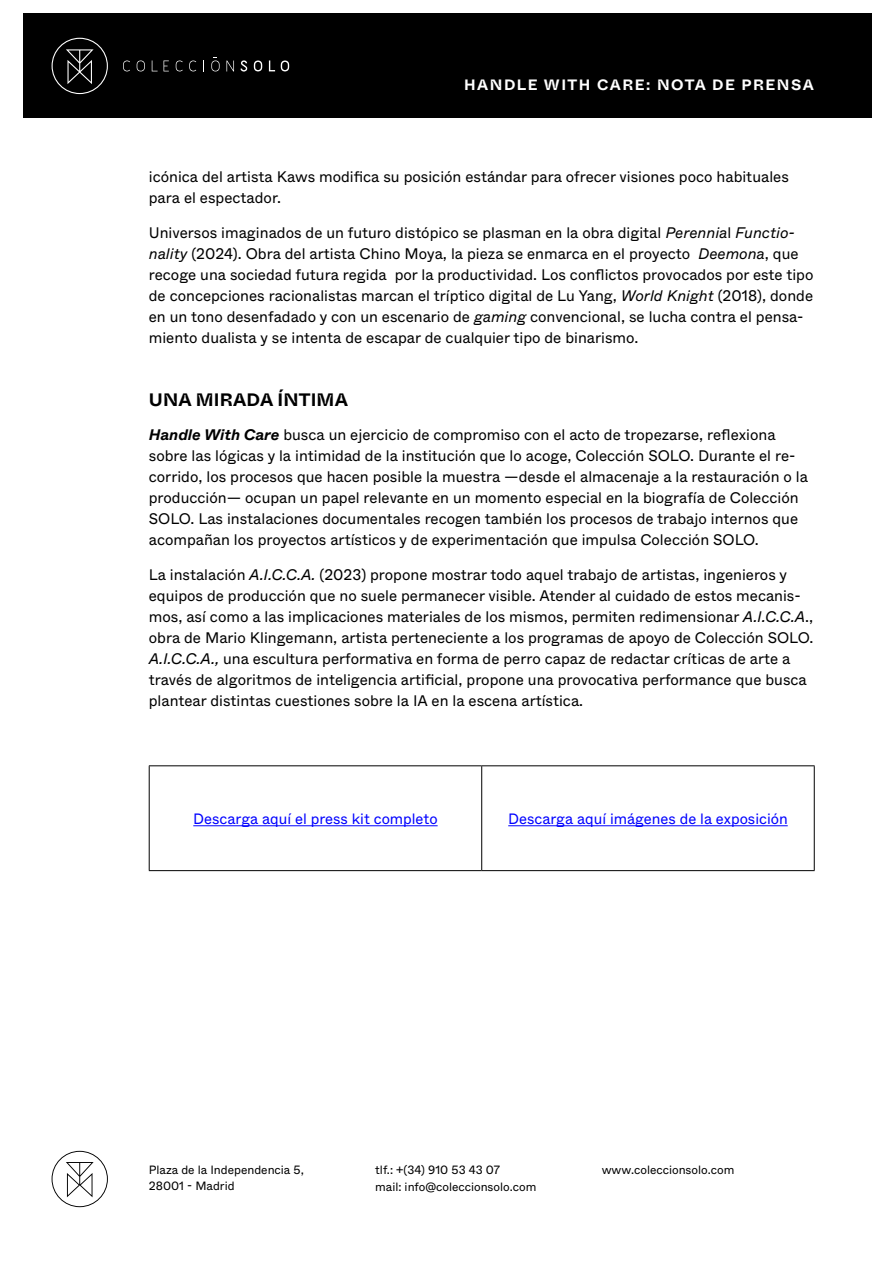
<style>
.page{position:relative;width:893px;height:1263px;background:#fff}
.page>*{position:absolute;margin:0;border:0;box-sizing:border-box;transform-origin:0 0}
.t1{font:700 18px "Whyte Inktrap";letter-spacing:.01em;color:#000}
.t2{font:15.3px/21px "Whyte";color:#000}
.t3{font:15px "Whyte";color:#00f}
.t4{font:700 15px "Whyte Inktrap";letter-spacing:.1em;color:#fff}
.t5{font:12px/16.8px "Whyte";color:#000}
.s1{font-style:italic}
.s2{font-weight:700;font-style:italic}
</style>
<div class="page">
<svg style="left:52px;top:1151px;width:56px;height:56px"></svg>
<div style="left:23px;top:14px;width:849px;height:104px;background:#000"></div>
<svg style="left:52px;top:38px;width:56px;height:56px"></svg>
<svg style="left:281px;top:61px;width:8px;height:10px"></svg>
<svg style="left:269px;top:60px;width:6px;height:11px"></svg>
<svg style="left:254px;top:61px;width:8px;height:10px"></svg>
<svg style="left:240px;top:60px;width:7px;height:12px"></svg>
<svg style="left:226px;top:61px;width:8px;height:10px"></svg>
<svg style="left:211px;top:57px;width:9px;height:14px"></svg>
<svg style="left:189px;top:61px;width:7px;height:10px"></svg>
<svg style="left:176px;top:61px;width:7px;height:10px"></svg>
<svg style="left:164px;top:61px;width:5px;height:10px"></svg>
<svg style="left:152px;top:60px;width:6px;height:11px"></svg>
<svg style="left:137px;top:61px;width:8px;height:10px"></svg>
<svg style="left:123px;top:61px;width:7px;height:10px"></svg>
<hr style="left:149px;top:765px;width:333px;height:1px;background:#000">
<hr style="left:149px;top:766px;width:1px;height:104px;background:#000">
<hr style="left:482px;top:765px;width:333px;height:1px;background:#000">
<hr style="left:481px;top:766px;width:1px;height:104px;background:#000">
<hr style="left:814px;top:766px;width:1px;height:104px;background:#000">
<hr style="left:149px;top:870px;width:333px;height:1px;background:#000">
<hr style="left:482px;top:870px;width:333px;height:1px;background:#000">
<hr style="left:193px;top:825px;width:245px;height:1px;background:#00f">
<hr style="left:508px;top:825px;width:280px;height:1px;background:#00f">
<p class="t4" style="left:464px;top:73px;width:351px">HANDLE WITH CARE: NOTA DE PRENSA</p>
<p class="t2" style="left:149px;top:166px;width:641px">icónica del artista Kaws modifica su posición estándar para ofrecer visiones poco habituales para el espectador.</p>
<p class="t2" style="left:149px;top:221px;width:666px">Universos imaginados de un futuro distópico se plasman en la obra digital <span class="s1">Perennia</span>l <span class="s1">Functio&shy;nality</span> (2024). Obra del artista Chino Moya, la pieza se enmarca en el proyecto <span class="s1">Deemona</span>, que recoge una sociedad futura regida por la productividad. Los conflictos provocados por este tipo de concepciones racionalistas marcan el tríptico digital de Lu Yang, <span class="s1">World Knight</span> (2018), donde en un tono desenfadado y con un escenario de <span class="s1">gaming</span> convencional, se lucha contra el pensa&shy;miento dualista y se intenta de escapar de cualquier tipo de binarismo.</p>
<p class="t1" style="left:149px;top:385px;width:201px">UNA MIRADA ÍNTIMA</p>
<p class="t2" style="left:149px;top:424px;width:661px"><span class="s2">Handle With Care</span> busca un ejercicio de compromiso con el acto de tropezarse, reflexiona sobre las lógicas y la intimidad de la institución que lo acoge, Colección SOLO. Durante el re&shy;corrido, los procesos que hacen posible la muestra —desde el almacenaje a la restauración o la producción— ocupan un papel relevante en un momento especial en la biografía de Colección SOLO. Las instalaciones documentales recogen también los procesos de trabajo internos que acompañan los proyectos artísticos y de experimentación que impulsa Colección SOLO.</p>
<p class="t2" style="left:149px;top:563px;width:666px">La instalación <span class="s1">A.I.C.C.A.</span> (2023) propone mostrar todo aquel trabajo de artistas, ingenieros y equipos de producción que no suele permanecer visible. Atender al cuidado de estos mecanis&shy;mos, así como a las implicaciones materiales de los mismos, permiten redimensionar <span class="s1">A.I.C.C.A</span>., obra de Mario Klingemann, artista perteneciente a los programas de apoyo de Colección SOLO.<br><span class="s1">A.I.C.C.A.,</span> una escultura performativa en forma de perro capaz de redactar críticas de arte a través de algoritmos de inteligencia artificial, propone una provocativa performance que busca plantear distintas cuestiones sobre la IA en la escena artística.</p>
<p class="t3" style="left:193px;top:807px;width:246px">Descarga aquí el press kit completo</p>
<p class="t3" style="left:508px;top:807px;width:281px">Descarga aquí imágenes de la exposición</p>
<p class="t5" style="left:149px;top:1160px;width:157px">Plaza de la Independencia 5,<br>28001 - Madrid</p>
<p class="t5" style="left:375px;top:1161px;width:126px">tlf.: +(34) 910 53 43 07</p>
<p class="t5" style="left:602px;top:1160px;width:134px">www.coleccionsolo.com</p>
<p class="t5" style="left:375px;top:1178px;width:163px">mail: info@coleccionsolo.com</p>
</div>
